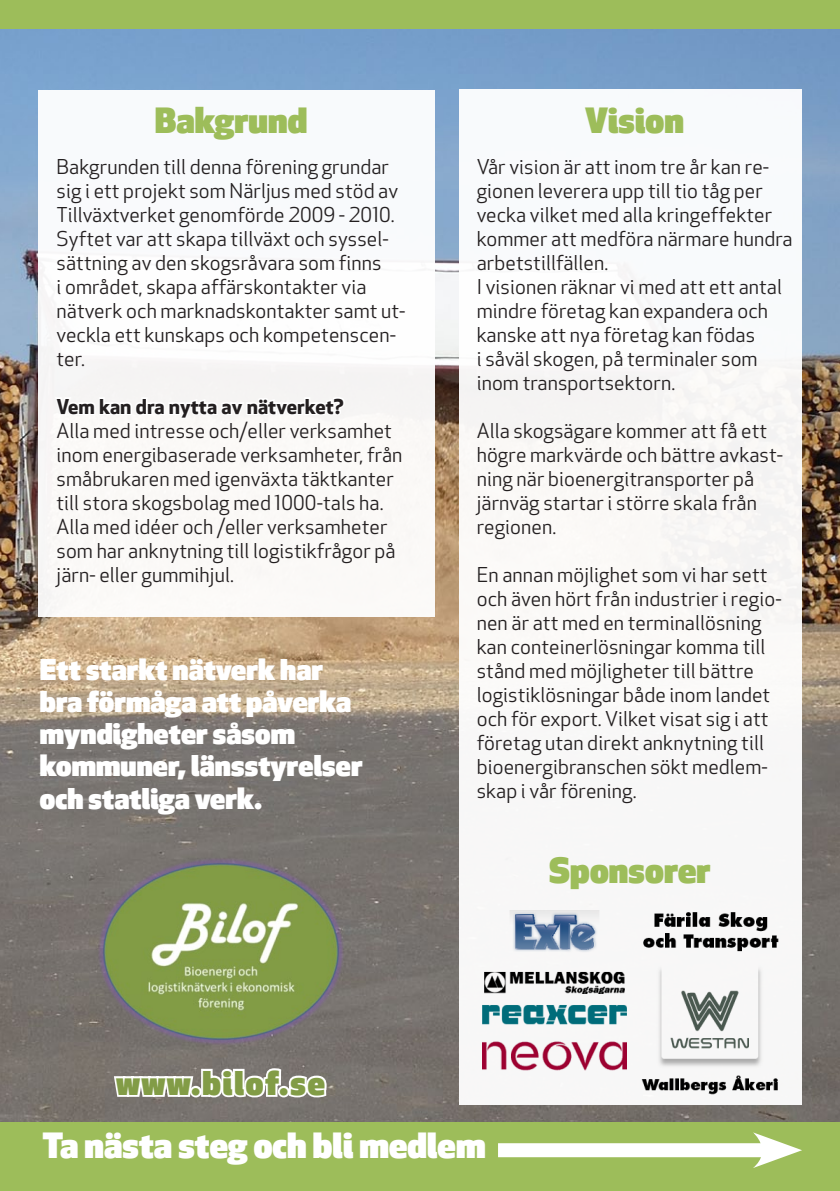
<style>
.page{position:relative;width:840px;height:1191px;background:#fff}
.page>*{position:absolute;margin:0;border:0;box-sizing:border-box;transform-origin:0 0}
._01_3_Rubrik_spalt{font:900 34px "BV Apex New";letter-spacing:.005em;color:#fff}
._01_3_Rubrik_spalt-2{font:900 34px "BV Apex New";letter-spacing:.005em;color:#9dbd5a}
.t1{font:900 32px "BV Apex New";letter-spacing:.06em;color:#829c46}
._01_3_Rubrik_spalt-3{font:900 28px/32px "BV Apex New";letter-spacing:.005em;color:#fff}
._01_3_Rubrik_spalt-4{font:20px/24px "BV Apex New";letter-spacing:.005em;color:#231f20}
._01_3_Rubrik_spalt-5{font:700 20px "BV Apex New";letter-spacing:.005em;color:#231f20}
</style>
<div class="page">
<img style="left:0;top:28px;width:839px;height:1095px">
<div style="left:459px;top:90px;width:342px;height:1015px;background:#f8f9f7"></div>
<div style="left:38px;top:90px;width:396px;height:526px;background:#fff"></div>
<div style="left:0;top:0;width:839px;height:28px;background:#9dbd5a"></div>
<div style="left:0;top:1123px;width:839px;height:68px;background:#9dbd5a"></div>
<svg style="left:53px;top:395px;width:293px;height:27px"></svg>
<img style="left:482px;top:911px;width:144px;height:160px">
<img style="left:641px;top:912px;width:138px;height:183px">
<div style="left:497px;top:1143px;width:276px;height:14px;background:#fff"></div>
<svg style="left:752px;top:1132px;width:49px;height:36px"></svg>
<img style="left:95px;top:855px;width:251px;height:192px">
<svg style="left:111px;top:1057px;width:218px;height:66px"></svg>
<p class="_01_3_Rubrik_spalt-2" style="left:155px;top:98px;width:154px">Bakgrund</p>
<p class="_01_3_Rubrik_spalt-2" style="left:585px;top:98px;width:100px">Vision</p>
<p class="_01_3_Rubrik_spalt-4" style="left:56px;top:154px;width:343px">Bakgrunden till denna förening grundar sig i ett projekt som Närljus med stöd av<br>Tillväxtverket genomförde 2009 - 2010.</p>
<p class="_01_3_Rubrik_spalt-4" style="left:56px;top:226px;width:350px">Syftet var att skapa tillväxt och syssel&shy;sättning av den skogsråvara som finns<br>i området, skapa affärskontakter via nätverk och marknadskontakter samt ut&shy;veckla ett kunskaps och kompetenscen&shy;ter.</p>
<p class="_01_3_Rubrik_spalt-5" style="left:56px;top:392px;width:288px">Vem kan dra nytta av nätverket?</p>
<p class="_01_3_Rubrik_spalt-4" style="left:56px;top:418px;width:347px">Alla med intresse och/eller verksamhet inom energibaserade verksamheter, från småbrukaren med igenväxta täktkanter till stora skogsbolag med 1000-tals ha.<br>Alla med idéer och /eller verksamheter som har anknytning till logistikfrågor på järn- eller gummihjul.</p>
<p class="_01_3_Rubrik_spalt-3" style="left:40px;top:653px;width:324px">Ett starkt nätverk har bra förmåga att påverka myndigheter såsom kommuner, länsstyrelser och statliga verk.</p>
<p class="_01_3_Rubrik_spalt-4" style="left:476px;top:154px;width:317px">Vår vision är att inom tre år kan re&shy;gionen leverera upp till tio tåg per vecka vilket med alla kringeffekter kommer att medföra närmare hundra arbetstillfällen.</p>
<p class="_01_3_Rubrik_spalt-4" style="left:476px;top:274px;width:307px">I visionen räknar vi med att ett antal mindre företag kan expandera och kanske att nya företag kan födas<br>i såväl skogen, på terminaler som inom transportsektorn.</p>
<p class="_01_3_Rubrik_spalt-4" style="left:476px;top:418px;width:308px">Alla skogsägare kommer att få ett högre markvärde och bättre avkast&shy;ning när bioenergitransporter på järnväg startar i större skala från regionen.</p>
<p class="_01_3_Rubrik_spalt-4" style="left:476px;top:562px;width:306px">En annan möjlighet som vi har sett och även hört från industrier i regio&shy;nen är att med en terminallösning kan conteinerlösningar komma till stånd med möjligheter till bättre logistiklösningar både inom landet och för export. Vilket visat sig i att företag utan direkt anknytning till bioenergibranschen sökt medlem&shy;skap i vår förening.</p>
<p class="_01_3_Rubrik_spalt-2" style="left:549px;top:847px;width:163px">Sponsorer</p>
<h2 class="t1" style="left:117px;top:1061px;width:210px">www.bilof.se</h2>
<p class="_01_3_Rubrik_spalt" style="left:43px;top:1122px;width:444px">Ta nästa steg och bli medlem</p>
</div>
